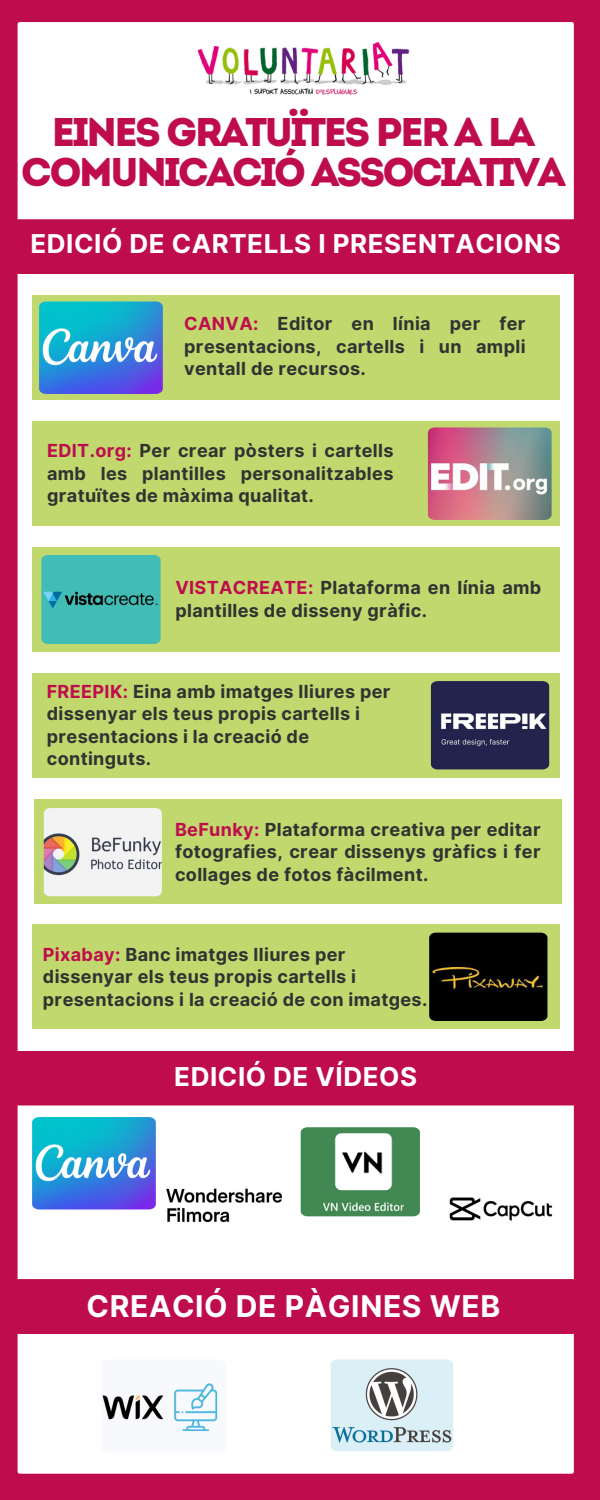
<style>
.page{position:relative;width:600px;height:1500px;background:#bf0c4d}
.page>*{position:absolute;margin:0;border:0;box-sizing:border-box;transform-origin:0 0}
.t1{font:40px/39.8px "Intro";letter-spacing:-.075em;color:#bf0c4d;text-align:center}
.t2{font:700 30px "Inter";letter-spacing:.02em;color:#fff}
.t3{font:700 26px "Inter";letter-spacing:.02em;color:#fff}
.t4{font:700 18px/22.5px "Inter";letter-spacing:.02em;color:#323232}
.s1{color:#bf0c4d}
</style>
<div class="page">
<div style="left:18px;top:22px;width:556px;height:1451px;background:#fff"></div>
<svg style="left:17px;top:219px;width:557px;height:55px"></svg>
<img style="left:184px;top:41px;width:239px;height:57px">
<img style="left:101px;top:1359px;width:125px;height:94px">
<img style="left:331px;top:1359px;width:122px;height:92px">
<svg style="left:18px;top:1279px;width:556px;height:55px"></svg>
<svg style="left:18px;top:1051px;width:556px;height:54px"></svg>
<img style="left:301px;top:1127px;width:119px;height:89px">
<img style="left:439px;top:1165px;width:118px;height:89px">
<img style="left:164px;top:1165px;width:118px;height:89px">
<div style="left:33px;top:925px;width:527px;height:104px;background:#c0d86d"></div>
<img style="left:429px;top:933px;width:118px;height:88px">
<img style="left:32px;top:1117px;width:124px;height:92px">
<div style="left:32px;top:296px;width:527px;height:104px;background:#c0d86d"></div>
<img style="left:39px;top:301px;width:124px;height:93px">
<div style="left:33px;top:422px;width:527px;height:104px;background:#c0d86d"></div>
<img style="left:428px;top:427px;width:124px;height:93px">
<div style="left:33px;top:547px;width:527px;height:105px;background:#c0d86d"></div>
<img style="left:41px;top:555px;width:120px;height:89px">
<div style="left:33px;top:673px;width:527px;height:104px;background:#c0d86d"></div>
<img style="left:431px;top:681px;width:118px;height:88px">
<div style="left:34px;top:799px;width:527px;height:104px;background:#c0d86d"></div>
<img style="left:44px;top:808px;width:118px;height:88px">
<p class="t1" style="left:21px;top:116px;width:546px">EINES GRATUÏTES PER A LA<br>COMUNICACIÓ ASSOCIATIVA</p>
<p class="t3" style="left:30px;top:228px;width:532px">EDICIÓ DE CARTELLS I PRESENTACIONS</p>
<p class="t4" style="left:184px;top:312px;width:343px;text-align:justify"><span class="s1">CANVA:</span> Editor en línia per fer presentacions, cartells i un ampli ventall de recursos.</p>
<p class="t4" style="left:47px;top:439px;width:348px;text-align:justify"><span class="s1">EDIT.org:</span> Per crear pòsters i cartells amb les plantilles personalitzables gratuïtes de màxima qualitat.</p>
<h1 class="t4" style="left:175px;top:576px;width:367px"><span class="s1">VISTACREATE:</span> Plataforma en línia amb plantilles de disseny gràfic.</h1>
<h3 class="t4" style="left:47px;top:680px;width:345px"><span class="s1">FREEPIK:</span> Eina amb imatges lliures per dissenyar els teus propis cartells i presentacions i la creació de continguts.</h3>
<h3 class="t4" style="left:175px;top:818px;width:367px;text-align:justify"><span class="s1">BeFunky:</span> Plataforma creativa per editar fotografies, crear dissenys gràfics i fer collages de fotos fàcilment.</h3>
<p class="t4" style="left:43px;top:943px;width:386px"><span class="s1">Pixabay:</span> Banc imatges lliures per dissenyar els teus propis cartells i presentacions i la creació de con imatges.</p>
<h2 class="t3" style="left:174px;top:1061px;width:244px">EDICIÓ DE VÍDEOS</h2>
<p class="t2" style="left:87px;top:1288px;width:415px">CREACIÓ DE PÀGINES WEB</p>
</div>
